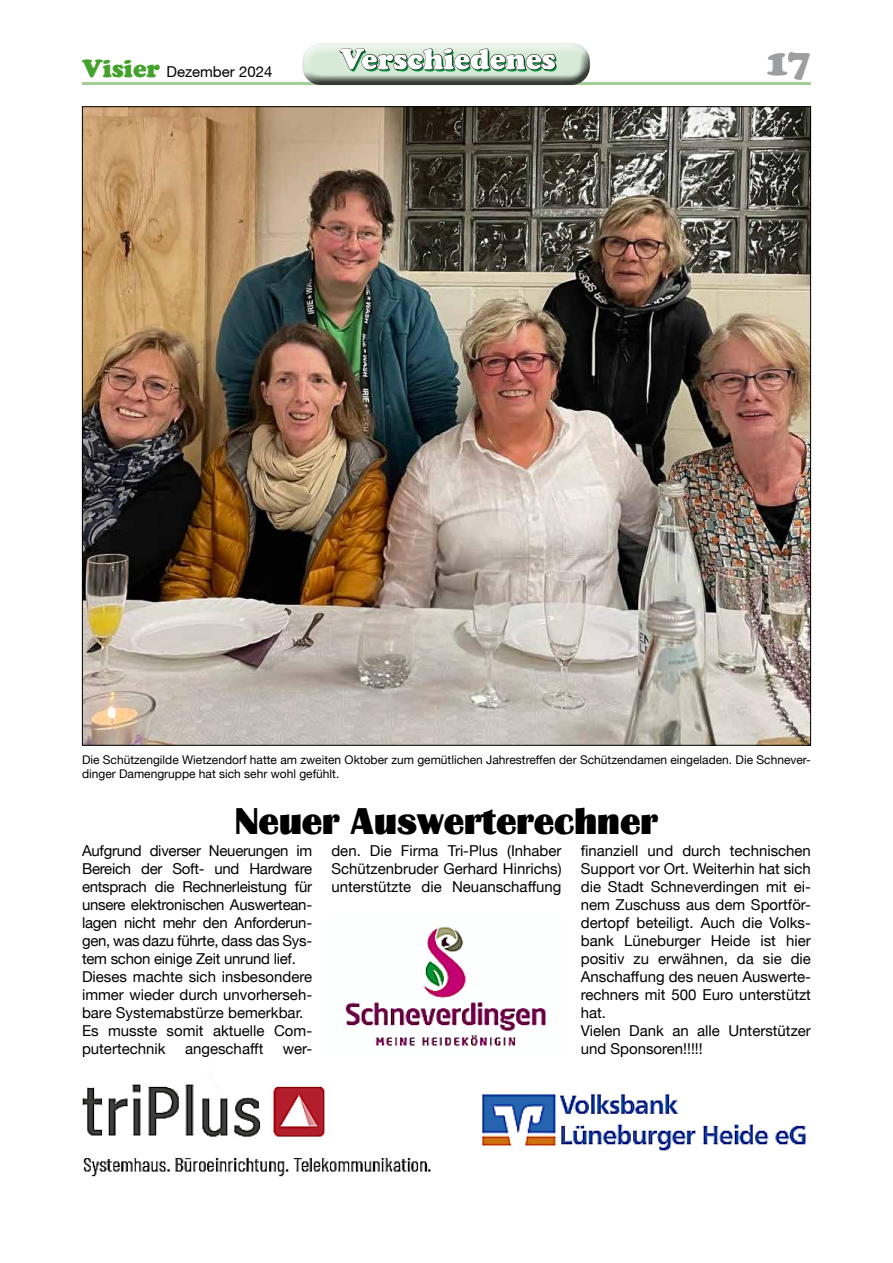
<style>
.page{position:relative;width:893px;height:1263px;background:#fff}
.page>*{position:absolute;margin:0;border:0;box-sizing:border-box;transform-origin:0 0}
.t1{font:900 39px "Cooper";color:#9c9e9f}
.t2{font:36px "Bastion";color:#000}
.t3{font:900 30px "Cooper";color:#009037}
.t4{font:15px/18px "Helvetica Neue LT";color:#000;text-align:justify}
.t5{font:15px/18px "Helvetica Neue LT";letter-spacing:-.02em;color:#000}
.t6{font:15px "Helvetica Neue CE";color:#000}
.t7{font:12px/14.4px "Helvetica Neue LT";color:#000}
.s1{font-family:"Cooper";font-weight:900;font-size:25.5px;color:#44a12b}
</style>
<div class="page">
<img style="left:84px;top:108px;width:725px;height:636px">
<hr style="left:82px;top:82px;width:729px;height:3px;background:#44a12b">
<div style="left:301px;top:40px;width:290px;height:34px;background:#fff;opacity:.75"></div>
<div style="left:301px;top:47px;width:290px;height:38px;background:#000;opacity:.75"></div>
<img style="left:82px;top:1084px;width:349px;height:93px">
<img style="left:482px;top:1093px;width:324px;height:58px">
<img style="left:345px;top:926px;width:202px;height:121px">
<p class="t6" style="left:82px;top:63px;width:192px"><span class="s1">Visier</span> Dezember 2024</p>
<h3 class="t3" style="left:342px;top:43px;width:217px">Verschiedenes</h3>
<h1 class="t1" style="left:766px;top:39px;width:47px">17</h1>
<p class="t7" style="left:82px;top:752px;width:730px">Die Schützengilde Wietzendorf hatte am zweiten Oktober zum gemütlichen Jahrestreffen der Schützendamen eingeladen. Die Schnever&shy;dinger Damengruppe hat sich sehr wohl gefühlt.</p>
<h2 class="t2" style="left:235px;top:799px;width:424px">Neuer Auswerterechner</h2>
<p class="t5" style="left:82px;top:841px;width:232px">Aufgrund diverser Neuerungen im<br>Bereich der Soft- und Hardware entsprach die Rechnerleistung für unsere elektronischen Auswertean&shy;lagen nicht mehr den Anforderun&shy;gen, was dazu führte, dass das Sys&shy;tem schon einige Zeit unrund lief.<br>Dieses machte sich insbesondere immer wieder durch unvorherseh&shy;bare Systemabstürze bemerkbar.<br>Es musste somit aktuelle Com&shy;putertechnik</p>
<p class="t4" style="left:331px;top:841px;width:232px">den. Die Firma Tri-Plus (Inhaber Schützenbruder Gerhard Hinrichs) unterstützte die Neuanschaffung</p>
<p class="t4" style="left:581px;top:841px;width:232px;text-align:left">finanziell und durch technischen<br>Support vor Ort. Weiterhin hat sich die Stadt Schneverdingen mit ei&shy;nem Zuschuss aus dem Sportför&shy;dertopf beteiligt. Auch die Volks&shy;bank Lüneburger Heide ist hier positiv zu erwähnen, da sie die<br>Anschaffung des neuen Auswerte&shy;rechners mit 500 Euro unterstützt hat.<br>Vielen Dank an alle Unterstützer und Sponsoren!!!!!</p>
<p class="t4" style="left:185px;top:1039px;width:80px">angeschafft</p>
<p class="t4" style="left:283px;top:1039px;width:31px">wer-</p>
</div>
